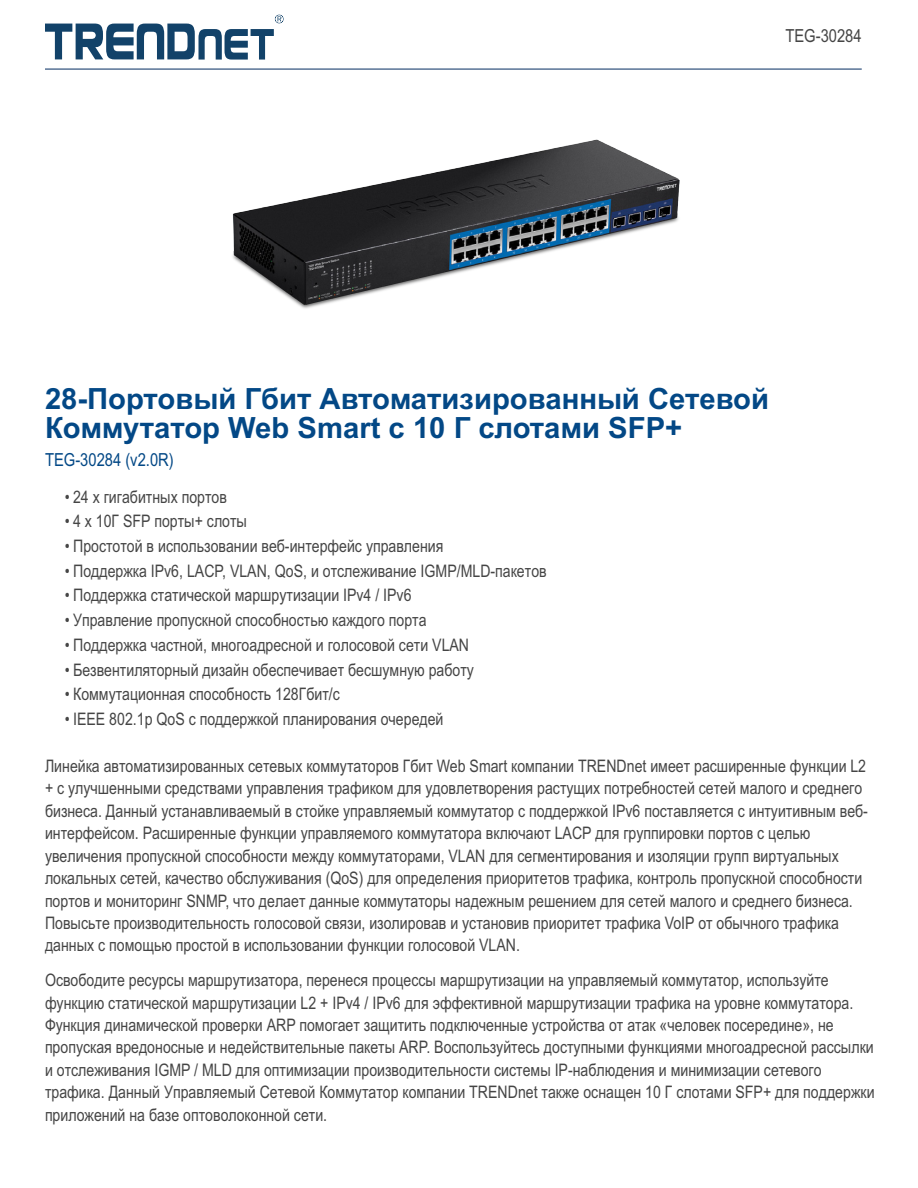
<style>
.page{position:relative;width:918px;height:1188px;background:#fff}
.page>*{position:absolute;margin:0;border:0;box-sizing:border-box;transform-origin:0 0}
.t1{font:700 29.25px/29.2px "Arial";color:#034886}
.t2{font:18px "Arial Narrow";color:#034886}
.t3{font:18px "Arial Narrow";color:#454545}
.t4{font:17.25px/22.4px "Arial Narrow";color:#454545}
</style>
<div class="page">
<svg style="left:45px;top:23px;width:186px;height:37px"></svg>
<img style="left:231px;top:14px;width:449px;height:295px">
<hr style="left:45px;top:68px;width:817px;height:2px;background:#32537e">
<p class="t3" style="left:785px;top:28px;width:78px">TEG-30284</p>
<h1 class="t1" style="left:45px;top:387px;width:726px">28-Портовый Гбит Автоматизированный Сетевой<br>Коммутатор Web Smart с 10 Г слотами SFP+</h1>
<p class="t2" style="left:45px;top:453px;width:130px">TEG-30284 (v2.0R)</p>
<p class="t4" style="left:65px;top:487px;width:164px">• 24 х гигабитных портов</p>
<p class="t4" style="left:65px;top:512px;width:184px">• 4 x 10Г SFP порты+ слоты</p>
<p class="t4" style="left:65px;top:536px;width:380px">• Простотой в использовании веб-интерфейс управления</p>
<p class="t4" style="left:65px;top:561px;width:483px">• Поддержка IPv6, LACP, VLAN, QoS, и отслеживание IGMP/MLD-пакетов</p>
<p class="t4" style="left:65px;top:586px;width:348px">• Поддержка статической маршрутизации IPv4 / IPv6</p>
<p class="t4" style="left:65px;top:611px;width:363px">• Управление пропускной способностью каждого порта</p>
<p class="t4" style="left:65px;top:635px;width:406px">• Поддержка частной, многоадресной и голосовой сети VLAN</p>
<p class="t4" style="left:65px;top:660px;width:411px">• Безвентиляторный дизайн обеспечивает бесшумную работу</p>
<p class="t4" style="left:65px;top:685px;width:277px">• Коммутационная способность 128Гбит/с</p>
<p class="t4" style="left:65px;top:709px;width:380px">• IEEE 802.1p QoS с поддержкой планирования очередей</p>
<p class="t4" style="left:45px;top:756px;width:825px">Линейка автоматизированных сетевых коммутаторов Гбит Web Smart компании TRENDnet имеет расширенные функции L2 + с улучшенными средствами управления трафиком для удовлетворения растущих потребностей сетей малого и среднего бизнеса. Данный устанавливаемый в стойке управляемый коммутатор с поддержкой IPv6 поставляется с интуитивным веб&shy;интерфейсом. Расширенные функции управляемого коммутатора включают LACP для группировки портов с целью увеличения пропускной способности между коммутаторами, VLAN для сегментирования и изоляции групп виртуальных локальных сетей, качество обслуживания (QoS) для определения приоритетов трафика, контроль пропускной способности портов и мониторинг SNMP, что делает данные коммутаторы надежным решением для сетей малого и среднего бизнеса.<br>Повысьте производительность голосовой связи, изолировав и установив приоритет трафика VoIP от обычного трафика данных с помощью простой в использовании функции голосовой VLAN.</p>
<p class="t4" style="left:45px;top:970px;width:831px">Освободите ресурсы маршрутизатора, перенеся процессы маршрутизации на управляемый коммутатор, используйте функцию статической маршрутизации L2 + IPv4 / IPv6 для эффективной маршрутизации трафика на уровне коммутатора.<br>Функция динамической проверки ARP помогает защитить подключенные устройства от атак «человек посередине», не пропуская вредоносные и недействительные пакеты ARP. Воспользуйтесь доступными функциями многоадресной рассылки и отслеживания IGMP / MLD для оптимизации производительности системы IP-наблюдения и минимизации сетевого трафика. Данный Управляемый Сетевой Коммутатор компании TRENDnet также оснащен 10 Г слотами SFP+ для поддержки приложений на базе оптоволоконной сети.</p>
</div>
